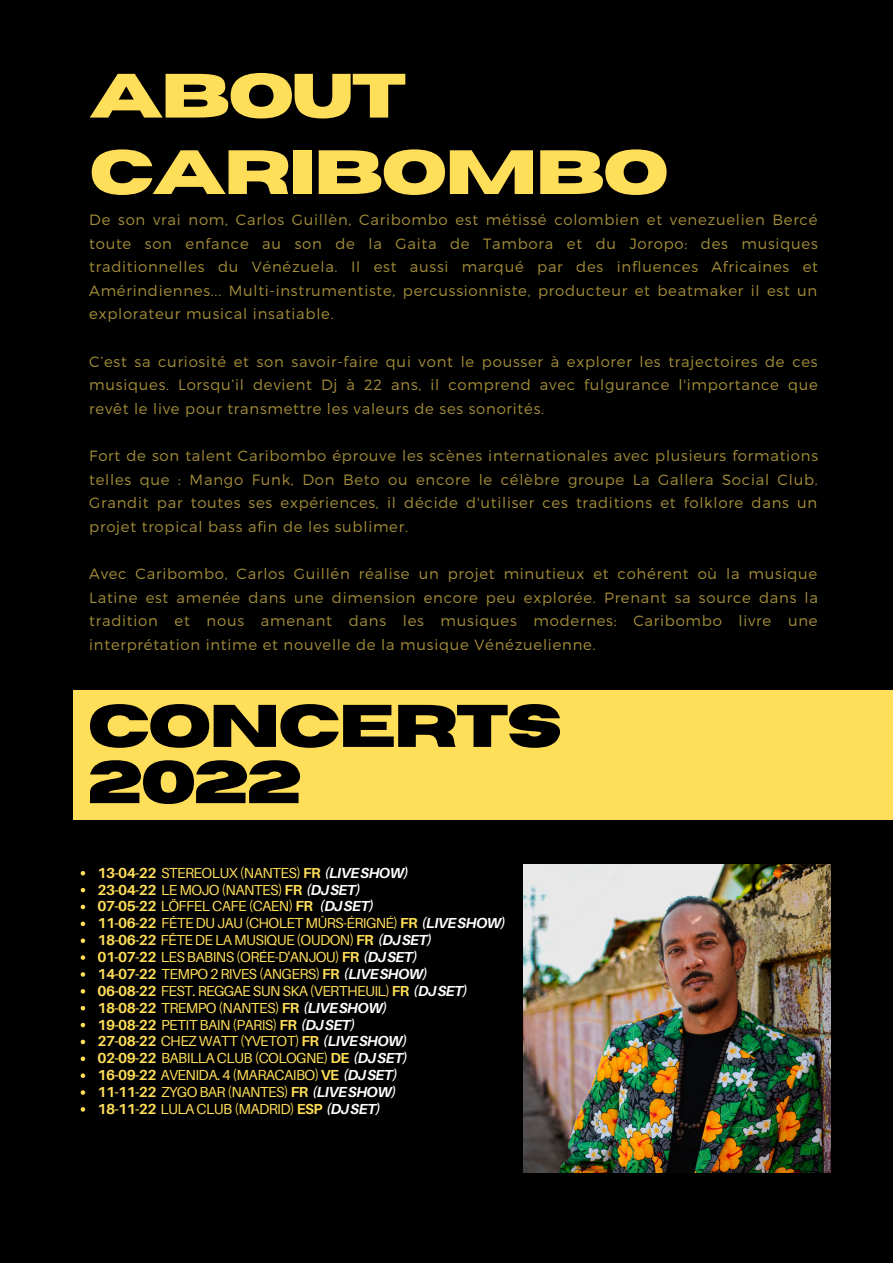
<style>
.page{position:relative;width:893px;height:1264px;background:#fff}
.page>*{position:absolute;margin:0;border:0;box-sizing:border-box;transform-origin:0 0}
.t1{font:700 62.4px/76.5px "Horizon";letter-spacing:-.04em;color:#ffde59}
.t2{font:700 60px/56.2px "Horizon";letter-spacing:-.04em;color:#000}
.t3{font:300 14.85px/23.5px "Montserrat";letter-spacing:.05em;color:#ffde59;text-align:justify}
.t4{font:14.55px/16.8px "Aileron";letter-spacing:-.04em;color:#ffde59}
.s1{font-weight:700}
.s2{font-weight:700;font-style:italic;color:#fff}
</style>
<div class="page">
<div style="left:0;top:0;width:892px;height:1262px;background:#000"></div>
<img style="left:523px;top:864px;width:307px;height:308px">
<div style="left:73px;top:690px;width:819px;height:129px;background:#ffde59"></div>
<svg style="left:81px;top:871px;width:4px;height:4px"></svg>
<svg style="left:81px;top:887px;width:4px;height:5px"></svg>
<svg style="left:81px;top:904px;width:4px;height:5px"></svg>
<svg style="left:81px;top:921px;width:4px;height:5px"></svg>
<svg style="left:81px;top:938px;width:4px;height:5px"></svg>
<svg style="left:81px;top:955px;width:4px;height:4px"></svg>
<svg style="left:81px;top:972px;width:4px;height:4px"></svg>
<svg style="left:81px;top:989px;width:4px;height:4px"></svg>
<svg style="left:81px;top:1006px;width:4px;height:4px"></svg>
<svg style="left:81px;top:1022px;width:4px;height:5px"></svg>
<svg style="left:81px;top:1039px;width:4px;height:5px"></svg>
<svg style="left:81px;top:1056px;width:4px;height:5px"></svg>
<svg style="left:81px;top:1073px;width:4px;height:4px"></svg>
<svg style="left:81px;top:1090px;width:4px;height:4px"></svg>
<svg style="left:81px;top:1107px;width:4px;height:4px"></svg>
<h1 class="t1" style="left:89px;top:60px;width:581px">ABOUT<br>CARIBOMBO</h1>
<p class="t3" style="left:89px;top:207px;width:58px">De son</p>
<p class="t3" style="left:153px;top:207px;width:132px">vrai nom, Carlos</p>
<p class="t3" style="left:292px;top:207px;width:157px">Guillèn, Caribombo</p>
<p class="t3" style="left:89px;top:207px;width:730px;text-indent:366px">est métissé colombien et venezuelien Bercé toute son enfance au son de la Gaita de Tambora et du Joropo: des musiques traditionnelles du Vénézuela. Il est aussi marqué par des influences Africaines et Amérindiennes... Multi-instrumentiste, percussionniste, producteur et beatmaker il est un explorateur musical insatiable.</p>
<p class="t3" style="left:89px;top:349px;width:730px">C’est sa curiosité et son savoir-faire qui vont le pousser à explorer les trajectoires de ces musiques. Lorsqu’il devient Dj à 22 ans, il comprend avec fulgurance l'importance que revêt le live pour transmettre les valeurs de ses sonorités.</p>
<p class="t3" style="left:89px;top:443px;width:730px">Fort de son talent Caribombo éprouve les scènes internationales avec plusieurs formations telles que : Mango Funk, Don Beto ou encore le célèbre groupe La Gallera Social Club.<br>Grandit par toutes ses expériences, il décide d'utiliser ces traditions et folklore dans un projet tropical bass afin de les sublimer.</p>
<p class="t3" style="left:89px;top:561px;width:730px">Avec Caribombo, Carlos Guillén réalise un projet minutieux et cohérent où la musique Latine est amenée dans une dimension encore peu explorée. Prenant sa source dans la tradition et nous amenant dans les musiques modernes: Caribombo livre une interprétation intime et nouvelle de la musique Vénézuelienne.</p>
<h2 class="t2" style="left:88px;top:699px;width:476px">CONCERTS<br>2022</h2>
<p class="t4" style="left:97px;top:864px;width:410px"><span class="s1">13-04-22</span> STEREOLUX (NANTES) <span class="s1">FR</span> <span class="s2">(LIVESHOW)<br></span><span class="s1">23-04-22</span> LE MOJO (NANTES) <span class="s1">FR</span> <span class="s2">(DJSET)<br></span><span class="s1">07-05-22</span> LÖFFEL CAFE (CAEN) <span class="s1">FR</span> <span class="s2">(DJSET)<br></span><span class="s1">11-06-22</span> FÊTE DU JAU (CHOLET MÛRS-ÉRIGNÉ) <span class="s1">FR</span> <span class="s2">(LIVESHOW)<br></span><span class="s1">18-06-22</span> FÊTE DE LA MUSIQUE (OUDON) <span class="s1">FR</span> <span class="s2">(DJSET)<br></span><span class="s1">01-07-22</span> LES BABINS (ORÉE-D'ANJOU) <span class="s1">FR</span> <span class="s2">(DJSET)<br></span><span class="s1">14-07-22</span> TEMPO 2 RIVES (ANGERS) <span class="s1">FR</span> <span class="s2">(LIVESHOW)<br></span><span class="s1">06-08-22</span> FEST. REGGAE SUN SKA (VERTHEUIL) <span class="s1">FR</span> <span class="s2">(DJSET)<br></span><span class="s1">18-08-22</span> TREMPO (NANTES) <span class="s1">FR</span> <span class="s2">(LIVESHOW)<br></span><span class="s1">19-08-22</span> PETIT BAIN (PARIS) <span class="s1">FR</span> <span class="s2">(DJSET)<br></span><span class="s1">27-08-22</span> CHEZ WATT (YVETOT) <span class="s1">FR</span> <span class="s2">(LIVESHOW)<br></span><span class="s1">02-09-22</span> BABILLA CLUB (COLOGNE) <span class="s1">DE</span> <span class="s2">(DJSET)<br></span><span class="s1">16-09-22</span> AVENIDA. 4 (MARACAIBO)<span class="s1">VE</span> <span class="s2">(DJSET)<br></span><span class="s1">11-11-22</span> ZYGO BAR (NANTES) <span class="s1">FR</span> <span class="s2">(LIVESHOW)<br></span><span class="s1">18-11-22</span> LULA CLUB (MADRID) <span class="s1">ESP</span> <span class="s2">(DJSET)</span></p>
</div>
